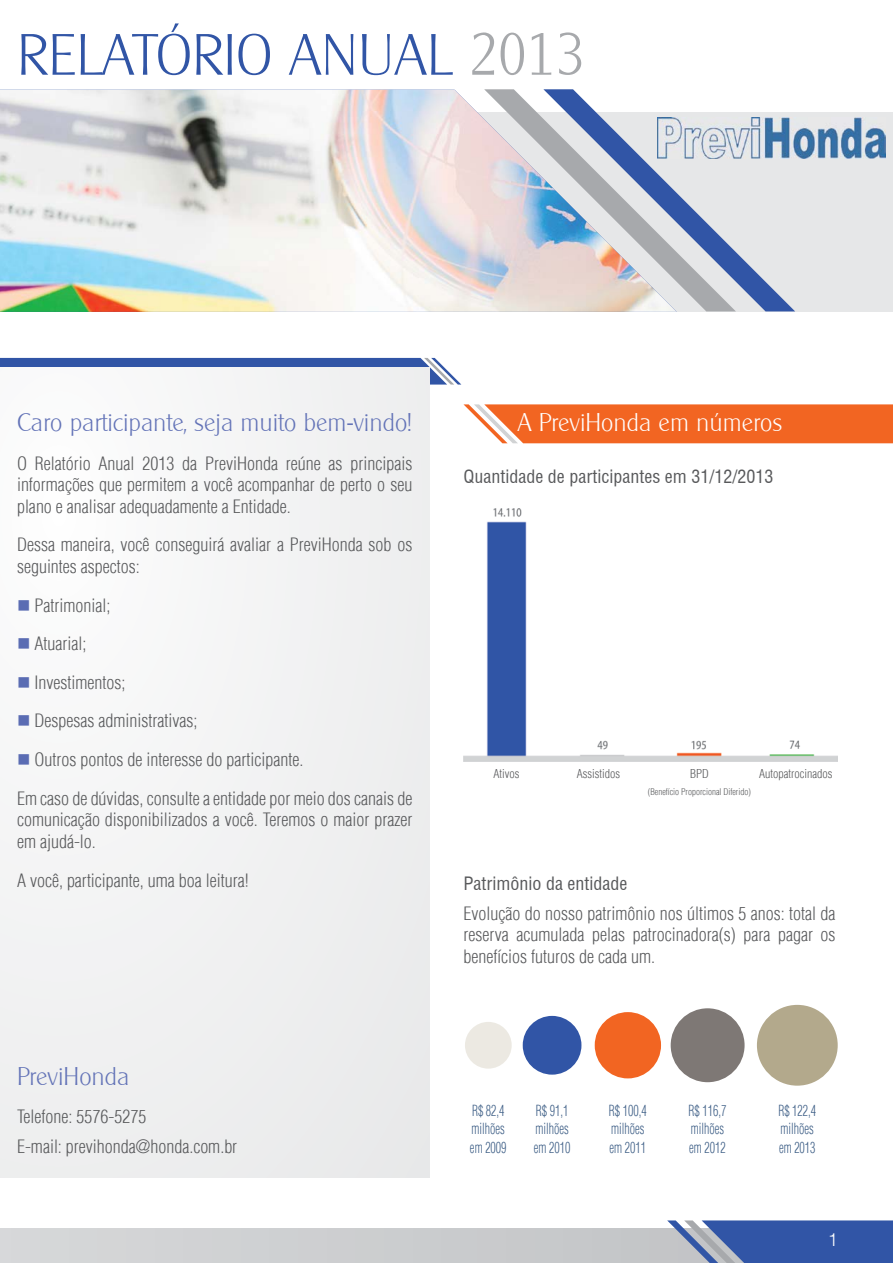
<style>
.page{position:relative;width:893px;height:1263px;background:#fff}
.page>*{position:absolute;margin:0;border:0;box-sizing:border-box;transform-origin:0 0}
.t1{font:300 58.5px "Clearly Gothic";color:#3155a6}
.t2{font:300 25.5px "Clearly Gothic";color:#6373b7}
.t3{font:300 25.5px "Clearly Gothic";color:#fff}
.t4{font:300 condensed 18px/21.6px "Helvetica";color:#58595b}
.t5{font:condensed 18px "Helvetica";color:#58595b}
.t6{font:300 18px "Helvetica";color:#fff}
.t7{font:300 condensed 15px/18.8px "Helvetica";color:#3c5d85;scale:.8 1}
.t8{font:300 condensed 12px "Helvetica";color:#58595b}
.t9{font:300 condensed 9px "Helvetica";color:#58595b}
.s1{font-size:60px;color:#a7a9ac}
.s2{color:#5a6cb3}
</style>
<div class="page">
<div style="left:0;top:1229px;width:893px;height:34px;background:#cdced0"></div>
<svg style="left:667px;top:1220px;width:226px;height:43px"></svg>
<svg style="left:463px;top:404px;width:430px;height:39px;background:#f27236"></svg>
<div style="left:0;top:112px;width:893px;height:199px;background:#e6e7e8"></div>
<img style="left:0;top:90px;width:677px;height:222px">
<svg style="left:484px;top:89px;width:59px;height:222px"></svg>
<svg style="left:543px;top:89px;width:252px;height:222px"></svg>
<svg style="left:0;top:358px;width:461px;height:27px"></svg>
<div style="left:0;top:368px;width:429px;height:809px;background:#f1f2f2"></div>
<img style="left:658px;top:118px;width:227px;height:40px">
<div style="left:757px;top:1005px;width:81px;height:81px;background:#b3a98c;border-radius:50%"></div>
<div style="left:595px;top:1012px;width:66px;height:66px;background:#f26522;border-radius:50%"></div>
<div style="left:671px;top:1008px;width:74px;height:74px;background:#7e7875;border-radius:50%"></div>
<div style="left:523px;top:1016px;width:58px;height:59px;background:#3155a6;border-radius:50%"></div>
<div style="left:465px;top:1022px;width:47px;height:47px;background:#ece9e2;border-radius:50%"></div>
<img style="left:463px;top:509px;width:375px;height:252px">
<h1 class="t1" style="left:17px;top:23px;width:569px">RELATÓRIO ANUAL <span class="s1">2013</span></h1>
<h2 class="t2" style="left:17px;top:408px;width:396px">Caro participante, seja muito bem-vindo!</h2>
<p class="t4" style="left:17px;top:452px;width:397px;text-align:justify">O Relatório Anual 2013 da PreviHonda reúne as principais informações que permitem a você acompanhar de perto o seu plano e analisar adequadamente a Entidade.</p>
<p class="t4" style="left:17px;top:534px;width:397px">Dessa maneira, você conseguirá avaliar a PreviHonda sob os seguintes aspectos:</p>
<p class="t4" style="left:17px;top:594px;width:95px"><span class="s2">■</span> Patrimonial;</p>
<p class="t4" style="left:17px;top:633px;width:71px"><span class="s2">■</span> Atuarial;</p>
<p class="t4" style="left:17px;top:671px;width:110px"><span class="s2">■</span> Investimentos;</p>
<p class="t4" style="left:17px;top:710px;width:182px"><span class="s2">■</span> Despesas administrativas;</p>
<p class="t4" style="left:17px;top:740px;width:397px;line-height:38.5px"><span class="s2">■</span> Outros pontos de interesse do participante.<br>Em caso de dúvidas, consulte a entidade por meio dos canais de</p>
<p class="t4" style="left:17px;top:809px;width:397px">comunicação disponibilizados a você. Teremos o maior prazer em ajudá-lo.</p>
<p class="t4" style="left:17px;top:869px;width:233px">A você, participante, uma boa leitura!</p>
<h2 class="t2" style="left:17px;top:1062px;width:114px">PreviHonda</h2>
<p class="t4" style="left:17px;top:1101px;width:222px;line-height:30.2px">Telefone: 5576-5275<br>E-mail: previhonda@honda.com.br</p>
<h2 class="t3" style="left:517px;top:408px;width:266px">A PreviHonda em números</h2>
<p class="t5" style="left:463px;top:466px;width:311px">Quantidade de participantes em 31/12/2013</p>
<p class="t8" style="left:493px;top:766px;width:27px">Ativos</p>
<p class="t8" style="left:577px;top:766px;width:45px">Assistidos</p>
<p class="t8" style="left:690px;top:766px;width:20px">BPD</p>
<p class="t8" style="left:759px;top:766px;width:75px">Autopatrocinados</p>
<p class="t9" style="left:648px;top:786px;width:105px">(Benefício Proporcional Diferido)</p>
<p class="t5" style="left:464px;top:872px;width:165px">Patrimônio da entidade</p>
<p class="t4" style="left:464px;top:902px;width:374px;text-align:justify">Evolução do nosso patrimônio nos últimos 5 anos: total da reserva acumulada pelas patrocinadora(s) para pagar os benefícios futuros de cada um.</p>
<p class="t7" style="left:470px;top:1101px;width:47px">R$ 82,4 milhões em 2009</p>
<p class="t7" style="left:534px;top:1101px;width:47px">R$ 91,1 milhões em 2010</p>
<p class="t7" style="left:609px;top:1101px;width:49px">R$ 100,4 milhões em 2011</p>
<p class="t7" style="left:689px;top:1101px;width:49px">R$ 116,7 milhões em 2012</p>
<p class="t7" style="left:778px;top:1101px;width:49px">R$ 122,4 milhões em 2013</p>
<p class="t6" style="left:828px;top:1229px;width:12px">1</p>
</div>
